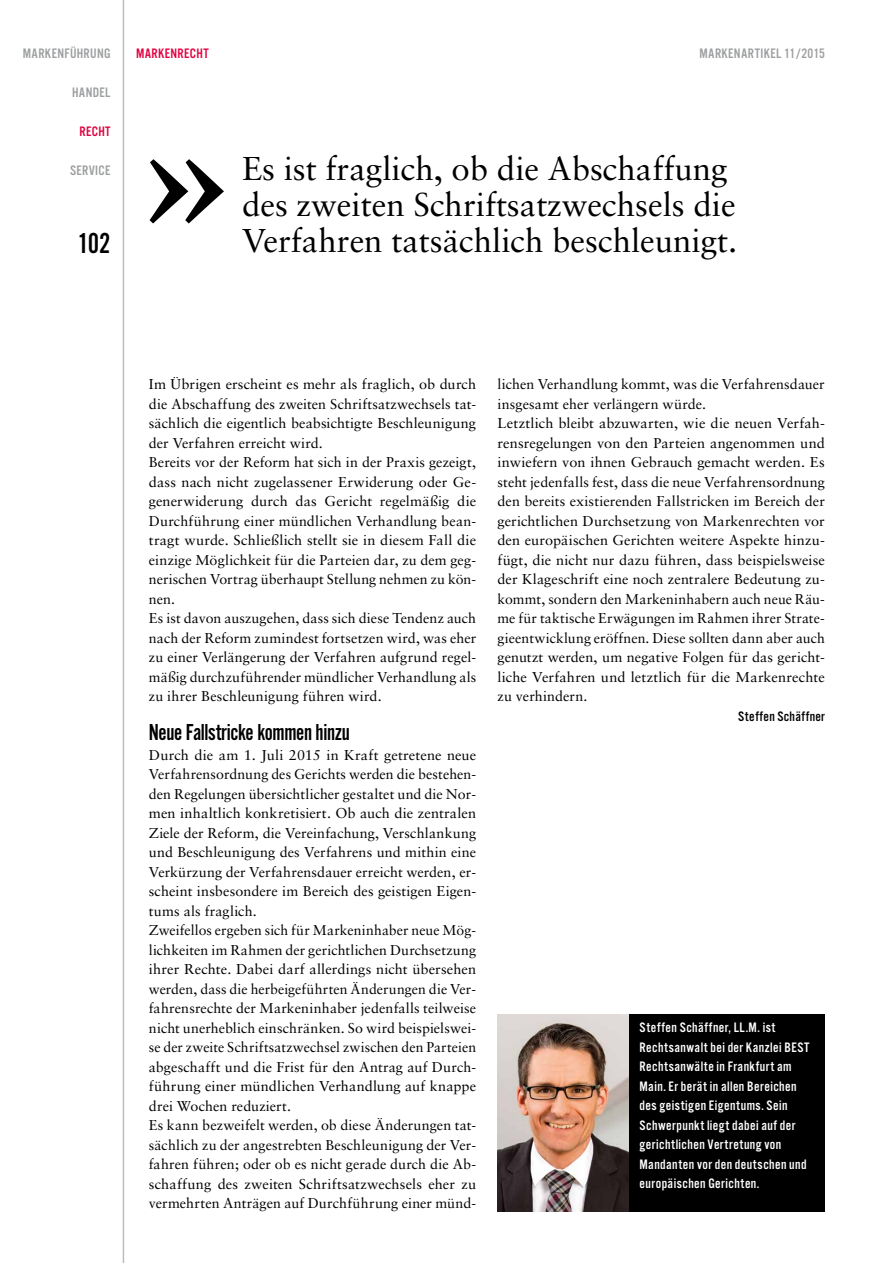
<style>
.page{position:relative;width:893px;height:1263px;background:#fff}
.page>*{position:absolute;margin:0;border:0;box-sizing:border-box;transform-origin:0 0}
.t1{font:700 193.65px "Sabon";color:#000}
.t2{font:33px/36px "Sabon";color:#000}
.t3{font:30px "Alternate Got No 2 D";color:#000}
.t4{font:24px "Alternate Got No 2 D";letter-spacing:-.015em;color:#000}
.t5{font:14.25px/19.5px "Sabon";letter-spacing:.005em;color:#000}
.t6{font:14.25px/19.5px "Alternate Got No 3 D";letter-spacing:.03em;color:#fff}
.t7{font:14.25px "Alternate Got No 3 D";letter-spacing:.025em;color:#9c9e9f}
.t8{font:14.25px "Alternate Got No 3 D";letter-spacing:.045em;color:#000}
.t9{font:14.25px "Alternate Got No 3 D";letter-spacing:.025em;color:#e20040}
</style>
<div class="page">
<hr style="left:123px;top:0;width:1px;height:1263px;background:#bbbdbe">
<div style="left:627px;top:1015px;width:198px;height:197px;background:#000"></div>
<img style="left:497px;top:1015px;width:131px;height:197px">
<p class="t7" style="left:23px;top:46px;width:62px">MARKENFÜHRUN</p>
<p class="t7" style="left:104px;top:46px;width:8px">G</p>
<p class="t7" style="left:72px;top:85px;width:40px">HANDEL</p>
<p class="t9" style="left:79px;top:124px;width:8px">RECHT</p>
<p class="t7" style="left:70px;top:163px;width:32px">SERVICE</p>
<h3 class="t3" style="left:78px;top:227px;width:34px">102</h3>
<p class="t9" style="left:136px;top:46px;width:74px">markenrecht</p>
<p class="t7" style="left:699px;top:46px;width:127px">Markenartikel 11/2015</p>
<h1 class="t1" style="left:133px;top:50px;width:109px">»</h1>
<h2 class="t2" style="left:242px;top:150px;width:495px">Es ist fraglich, ob die Abschaffung des zweiten Schriftsatzwechsels die</h2>
<h2 class="t2" style="left:242px;top:222px;width:497px">Verfahren tatsächlich beschleunigt.</h2>
<p class="t5" style="left:149px;top:374px;width:329px">Im Übrigen erscheint es mehr als fraglich, ob durch die Abschaffung des zweiten Schriftsatzwechsels tat&shy;sächlich die eigentlich beabsichtigte Beschleunigung der Verfahren erreicht wird.<br>Bereits vor der Reform hat sich in der Praxis gezeigt, dass nach nicht zugelassener Erwiderung oder Ge&shy;generwiderung durch das Gericht regelmäßig die Durchführung einer mündlichen Verhandlung bean&shy;tragt wurde. Schließlich stellt sie in diesem Fall die einzige Möglichkeit für die Parteien dar, zu dem geg&shy;nerischen Vortrag überhaupt Stellung nehmen zu kön&shy;nen.<br>Es ist davon auszugehen, dass sich diese Tendenz auch nach der Reform zumindest fortsetzen wird, was eher zu einer Verlängerung der Verfahren aufgrund regel&shy;mäßig durchzuführender mündlicher Verhandlung als zu ihrer Beschleunigung führen wird.</p>
<h3 class="t4" style="left:149px;top:720px;width:203px">Neue Fallstricke kommen hinzu</h3>
<p class="t5" style="left:149px;top:745px;width:329px">Durch die am 1. Juli 2015 in Kraft getretene neue Verfahrensordnung des Gerichts werden die bestehen&shy;den Regelungen übersichtlicher gestaltet und die Nor&shy;men inhaltlich konkretisiert. Ob auch die zentralen Ziele der Reform, die Vereinfachung, Verschlankung und Beschleunigung des Verfahrens und mithin eine Verkürzung der Verfahrensdauer erreicht werden, er&shy;scheint insbesondere im Bereich des geistigen Eigen&shy;tums als fraglich.<br>Zweifellos ergeben sich für Markeninhaber neue Mög&shy;lichkeiten im Rahmen der gerichtlichen Durchsetzung ihrer Rechte. Dabei darf allerdings nicht übersehen werden, dass die herbeigeführten Änderungen die Ver&shy;fahrensrechte der Markeninhaber jedenfalls teilweise nicht unerheblich einschränken. So wird beispielswei&shy;se der zweite Schriftsatzwechsel zwischen den Parteien abgeschafft und die Frist für den Antrag auf Durch&shy;führung einer mündlichen Verhandlung auf knappe drei Wochen reduziert.<br>Es kann bezweifelt werden, ob diese Änderungen tat&shy;sächlich zu der angestrebten Beschleunigung der Ver&shy;fahren führen; oder ob es nicht gerade durch die Ab&shy;schaffung des zweiten Schriftsatzwechsels eher zu vermehrten Anträgen auf Durchführung einer münd-</p>
<p class="t5" style="left:497px;top:374px;width:329px">lichen Verhandlung kommt, was die Verfahrensdauer insgesamt eher verlängern würde.<br>Letztlich bleibt abzuwarten, wie die neuen Verfah&shy;rensregelungen von den Parteien angenommen und inwiefern von ihnen Gebrauch gemacht werden. Es steht jedenfalls fest, dass die neue Verfahrensordnung den bereits existierenden Fallstricken im Bereich der gerichtlichen Durchsetzung von Markenrechten vor den europäischen Gerichten weitere Aspekte hinzu&shy;fügt, die nicht nur dazu führen, dass beispielsweise der Klageschrift eine noch zentralere Bedeutung zu&shy;kommt, sondern den Markeninhabern auch neue Räu&shy;me für taktische Erwägungen im Rahmen ihrer Strate&shy;gieentwicklung eröffnen. Diese sollten dann aber auch genutzt werden, um negative Folgen für das gericht&shy;liche Verfahren und letztlich für die Markenrechte zu verhindern.</p>
<p class="t8" style="left:738px;top:709px;width:88px">Steffen Schäffner</p>
<p class="t6" style="left:639px;top:1018px;width:169px">Steffen Schäffner, LL.M. ist<br>Rechtsanwalt bei der Kanzlei BEST<br>Rechtsanwälte in Frankfurt am<br>Main. Er berät in allen Bereichen des geistigen Eigentums. Sein<br>Schwerpunkt liegt dabei auf der gerichtlichen Vertretung von<br>Mandanten vor den deutschen und europäischen Gerichten.</p>
</div>
